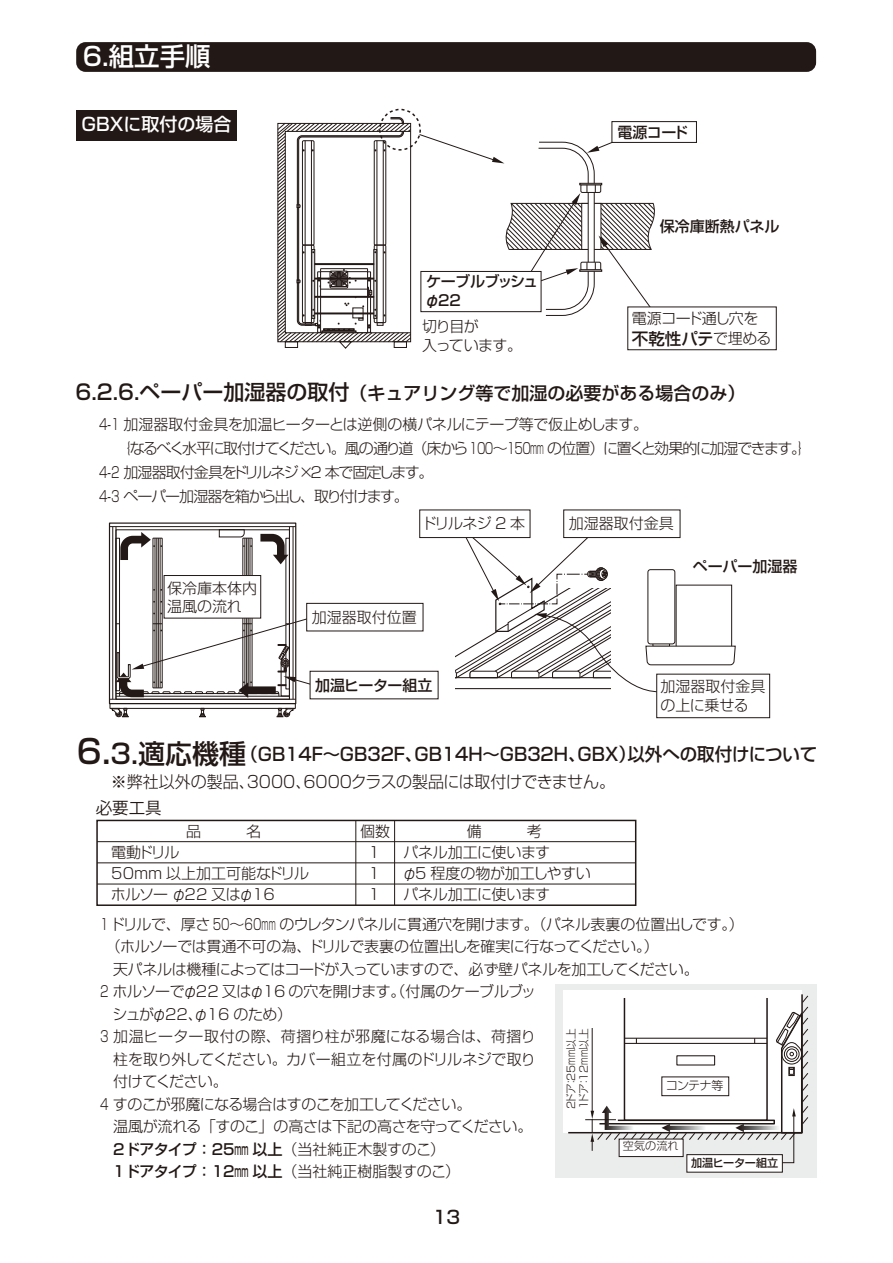
<style>
.page{position:relative;width:893px;height:1263px;background:#fff}
.page>*{position:absolute;margin:0;border:0;box-sizing:border-box;transform-origin:0 0}
.t1{font:500 25.5px "Shin Go Pr 5";color:#fff}
.t2{font:500 18px "Shin Go Pr 5";color:#221815}
.t3{font:500 18px "Shin Go Pr 5";color:#fff}
.t4{font:300 16.5px "Shin Go Pr 5";color:#221815}
.t5{font:500 16.5px "Shin Go Pr 5";color:#221815}
.t6{font:16.5px "Koz Go Pro";color:#221815}
.t7{font:300 15px/21px "Shin Go Pr 5";letter-spacing:-.035em;color:#221815}
.t8{font:300 15px "Shin Go Pr 5";letter-spacing:-.035em;color:#221815;scale:.75 1}
.t9{font:300 15px "Shin Go Pr 5";letter-spacing:-.095em;color:#221815}
.t10{font:300 15px/24px "Shin Go Pr 5";letter-spacing:-.09em;color:#221815;scale:.75 1}
.t11{font:300 15px/18px "Shin Go Pr 5";color:#221815}
.t12{font:300 15px "Shin Go Pr 5";letter-spacing:.02em;color:#221815;scale:.75 1}
.t13{font:500 15px "Shin Go Pr 5";letter-spacing:-.01em;color:#221815}
.t14{font:300 15px "Shin Go Pr 5";letter-spacing:-.115em;color:#221815}
.t15{font:500 15px/18px "Shin Go Pr 5";letter-spacing:-.045em;color:#221815}
.t16{font:300 15px/19.5px "Shin Go Pr 5";letter-spacing:-.07em;color:#221815}
.t17{font:500 15px "Shin Go Pr 5";letter-spacing:-.03em;color:#221815}
.t18{font:300 11.85px "Shin Go Pr 5";letter-spacing:-.045em;color:#221815}
.t19{font:500 11.1px "Shin Go Pr 5";letter-spacing:-.03em;color:#221815}
.t20{font:300 11.1px "Shin Go Pr 5";color:#221815}
.t21{font:300 10.65px/12.8px "Shin Go Pr 5";color:#221815}
.s1{font-weight:300;font-size:15px}
.s2{font-size:21px}
.s3{font-size:33px}
.s4{font-size:27px}
.s5{font-weight:500}
</style>
<div class="page">
<div style="left:77px;top:110px;width:160px;height:31px;background:#221815"></div>
<div style="left:76px;top:42px;width:740px;height:30px;background:#221815;border-radius:9px"></div>
<div style="left:379px;top:109px;width:42px;height:42px;border:2px dashed #221815;border-radius:50%"></div>
<svg style="left:419px;top:134px;width:243px;height:189px"></svg>
<div style="left:612px;top:121px;width:85px;height:22px;background:#fff;border:1px solid #221815"></div>
<div style="left:628px;top:307px;width:148px;height:43px;background:#fff;border:1px solid #221815"></div>
<div style="left:421px;top:271px;width:120px;height:41px;background:#fff;border:1px solid #221815"></div>
<svg style="left:277px;top:117px;width:134px;height:232px"></svg>
<div style="left:110px;top:703px;width:186px;height:6px;border:1px solid #221815"></div>
<svg style="left:109px;top:522px;width:187px;height:182px"></svg>
<svg style="left:111px;top:708px;width:17px;height:9px"></svg>
<svg style="left:277px;top:708px;width:17px;height:9px"></svg>
<svg style="left:199px;top:708px;width:7px;height:9px"></svg>
<div style="left:116px;top:538px;width:4px;height:153px;border:1px solid #221815"></div>
<svg style="left:219px;top:529px;width:26px;height:9px"></svg>
<hr style="left:109px;top:699px;width:187px;height:1px;background:#221815">
<hr style="left:109px;top:526px;width:187px;height:1px;background:#221815">
<hr style="left:112px;top:527px;width:1px;height:172px;background:#221815">
<hr style="left:293px;top:527px;width:1px;height:172px;background:#221815">
<hr style="left:116px;top:527px;width:1px;height:172px;background:#221815">
<hr style="left:289px;top:527px;width:1px;height:172px;background:#221815">
<div style="left:286px;top:538px;width:4px;height:151px;border:1px solid #221815"></div>
<div style="left:153px;top:538px;width:9px;height:150px;border:1px solid #221815"></div>
<hr style="left:155px;top:538px;width:1px;height:150px;background:#221815">
<hr style="left:157px;top:538px;width:1px;height:150px;background:#221815">
<hr style="left:158px;top:538px;width:1px;height:150px;background:#221815">
<hr style="left:160px;top:538px;width:1px;height:150px;background:#221815">
<svg style="left:153px;top:589px;width:9px;height:2px"></svg>
<div style="left:243px;top:538px;width:9px;height:150px;border:1px solid #221815"></div>
<hr style="left:245px;top:538px;width:1px;height:150px;background:#221815">
<hr style="left:246px;top:538px;width:1px;height:150px;background:#221815">
<hr style="left:248px;top:538px;width:1px;height:150px;background:#221815">
<hr style="left:250px;top:538px;width:1px;height:150px;background:#221815">
<svg style="left:243px;top:545px;width:9px;height:2px"></svg>
<svg style="left:120px;top:532px;width:42px;height:28px"></svg>
<svg style="left:260px;top:534px;width:28px;height:30px"></svg>
<div style="left:164px;top:575px;width:97px;height:43px;background:#fff;border:1px solid #221815"></div>
<svg style="left:115px;top:613px;width:206px;height:85px"></svg>
<div style="left:306px;top:603px;width:117px;height:28px;background:#fff;border:1px solid #221815"></div>
<div style="left:310px;top:671px;width:128px;height:28px;background:#fff;border:1px solid #221815"></div>
<div style="left:419px;top:510px;width:111px;height:28px;background:#fff;border:1px solid #221815"></div>
<svg style="left:455px;top:526px;width:281px;height:166px"></svg>
<div style="left:656px;top:674px;width:114px;height:44px;background:#fff;border:1px solid #221815"></div>
<div style="left:555px;top:984px;width:262px;height:193px;background:#ebecec"></div>
<div style="left:563px;top:990px;width:239px;height:143px;background:#fff"></div>
<svg style="left:568px;top:994px;width:241px;height:169px"></svg>
<div style="left:687px;top:1154px;width:96px;height:18px;background:#fff;border:1px solid #221815"></div>
<div style="left:619px;top:1139px;width:64px;height:18px;background:#fff;border:1px solid #221815"></div>
<hr style="left:585px;top:1119px;width:31px;height:1px;background:#221815">
<div style="left:96px;top:820px;width:540px;height:86px;border:2px solid #221815"></div>
<hr style="left:97px;top:884px;width:539px;height:1px;background:#221815">
<hr style="left:97px;top:862px;width:539px;height:1px;background:#221815">
<hr style="left:97px;top:841px;width:539px;height:1px;background:#221815">
<hr style="left:356px;top:820px;width:1px;height:85px;background:#221815">
<hr style="left:394px;top:820px;width:1px;height:85px;background:#221815">
<h1 class="t1" style="left:83px;top:36px;width:129px">6.組立手順</h1>
<p class="t3" style="left:82px;top:110px;width:151px">GBXに取付の場合</p>
<p class="t15" style="left:425px;top:271px;width:115px">ケーブルブッシュφ22</p>
<p class="t16" style="left:422px;top:315px;width:101px">切り目が<br>入っています。</p>
<p class="t13" style="left:617px;top:120px;width:72px">電源コード</p>
<p class="t13" style="left:660px;top:214px;width:121px">保冷庫断熱パネル</p>
<p class="t7" style="left:632px;top:306px;width:128px">電源コード通し穴を</p>
<p class="t5" style="left:632px;top:325px;width:141px">不乾性パテ<span class="s1">で埋める</span></p>
<p class="t2" style="left:75px;top:378px;width:672px"><span class="s2">6.2.6.ペーパー加湿器の取付</span>（キュアリング等で加湿の必要がある場合のみ）</p>
<p class="t8" style="left:99px;top:412px;width:734px">4-1 加湿器取付金具を加温ヒーターとは逆側の横パネルにテープ等で仮止めします。</p>
<p class="t10" style="left:99px;top:459px;width:447px">4-2 加湿器取付金具をドリルネジ×2 本で固定します。<br>4-3 ペーパー加湿器を箱から出し、取り付けます。</p>
<p class="t9" style="left:116px;top:436px;width:698px">｛なるべく水平に取付けてください。風の通り道（床から 100～150mm の位置）に置くと効果的に加湿できます。｝</p>
<p class="t11" style="left:167px;top:578px;width:92px">保冷庫本体内温風の流れ</p>
<p class="t7" style="left:421px;top:512px;width:105px">ドリルネジ 2 本</p>
<p class="t11" style="left:569px;top:513px;width:106px">加湿器取付金具</p>
<p class="t11" style="left:312px;top:607px;width:106px">加湿器取付位置</p>
<p class="t13" style="left:693px;top:554px;width:106px">ペーパー加湿器</p>
<p class="t17" style="left:315px;top:673px;width:119px">加温ヒーター組立</p>
<p class="t11" style="left:660px;top:675px;width:106px;line-height:19.5px">加湿器取付金具の上に乗せる</p>
<p class="t2" style="left:77px;top:740px;width:742px"><span class="s3">6.</span><span class="s4">3.適応機種</span>（GB14F～GB32F、GB14H～GB32H、GBX）以外への取付けについて</p>
<p class="t4" style="left:111px;top:768px;width:506px">※弊社以外の製品、3000、6000クラスの製品には取付けできません。</p>
<p class="t6" style="left:96px;top:798px;width:67px">必要工具</p>
<p class="t7" style="left:111px;top:840px;width:200px">電動ドリル<br>50mm 以上加工可能なドリルホルソー φ22 又はφ16</p>
<p class="t7" style="left:360px;top:819px;width:32px">個数</p>
<p class="t7" style="left:369px;top:840px;width:13px;text-align:justify">1<br>1<br>1</p>
<p class="t7" style="left:402px;top:840px;width:190px">パネル加工に使います<br>φ5 程度の物が加工しやすいパネル加工に使います</p>
<p class="t8" style="left:100px;top:912px;width:860px">1ドリルで、厚さ 50～60mm のウレタンパネルに貫通穴を開けます。（パネル表裏の位置出しです。）</p>
<p class="t7" style="left:113px;top:934px;width:587px;line-height:22.5px;text-indent:-8px">（ホルソーでは貫通不可の為、ドリルで表裏の位置出しを確実に行なってください。）<br>天パネルは機種によってはコードが入っていますので、必ず壁パネルを加工してください。</p>
<p class="t14" style="left:113px;top:1002px;width:181px">シュがφ22、φ16 のため）</p>
<p class="t7" style="left:113px;top:1046px;width:424px;line-height:22.5px">柱を取り外してください。カバー組立を付属のドリルネジで取り付けてください。</p>
<p class="t7" style="left:113px;top:1114px;width:421px;line-height:22.5px">温風が流れる「すのこ」の高さは下記の高さを守ってください。<br><span class="s5">2ドアタイプ：25mm 以上</span>（当社純正木製すのこ）<br><span class="s5">1ドアタイプ：12mm 以上</span>（当社純正樹脂製すのこ）</p>
<p class="t8" style="left:100px;top:979px;width:583px">2 ホルソーでφ22 又はφ16 の穴を開けます。（付属のケーブルブッ</p>
<p class="t12" style="left:100px;top:1024px;width:582px">3 加温ヒーター取付の際、荷摺り柱が邪魔になる場合は、荷摺り</p>
<p class="t21" style="left:564px;top:1109px;width:83px;rotate:-90deg">2ドア：25mm以上<br>1ドア：12mm以上</p>
<p class="t18" style="left:666px;top:1076px;width:59px">コンテナ等</p>
<p class="t8" style="left:100px;top:1092px;width:497px">4 すのこが邪魔になる場合はすのこを加工してください。</p>
<p class="t20" style="left:623px;top:1136px;width:57px">空気の流れ</p>
<p class="t19" style="left:691px;top:1154px;width:89px">加温ヒーター組立</p>
<p class="t2" style="left:433px;top:1202px;width:29px">13</p>
</div>
